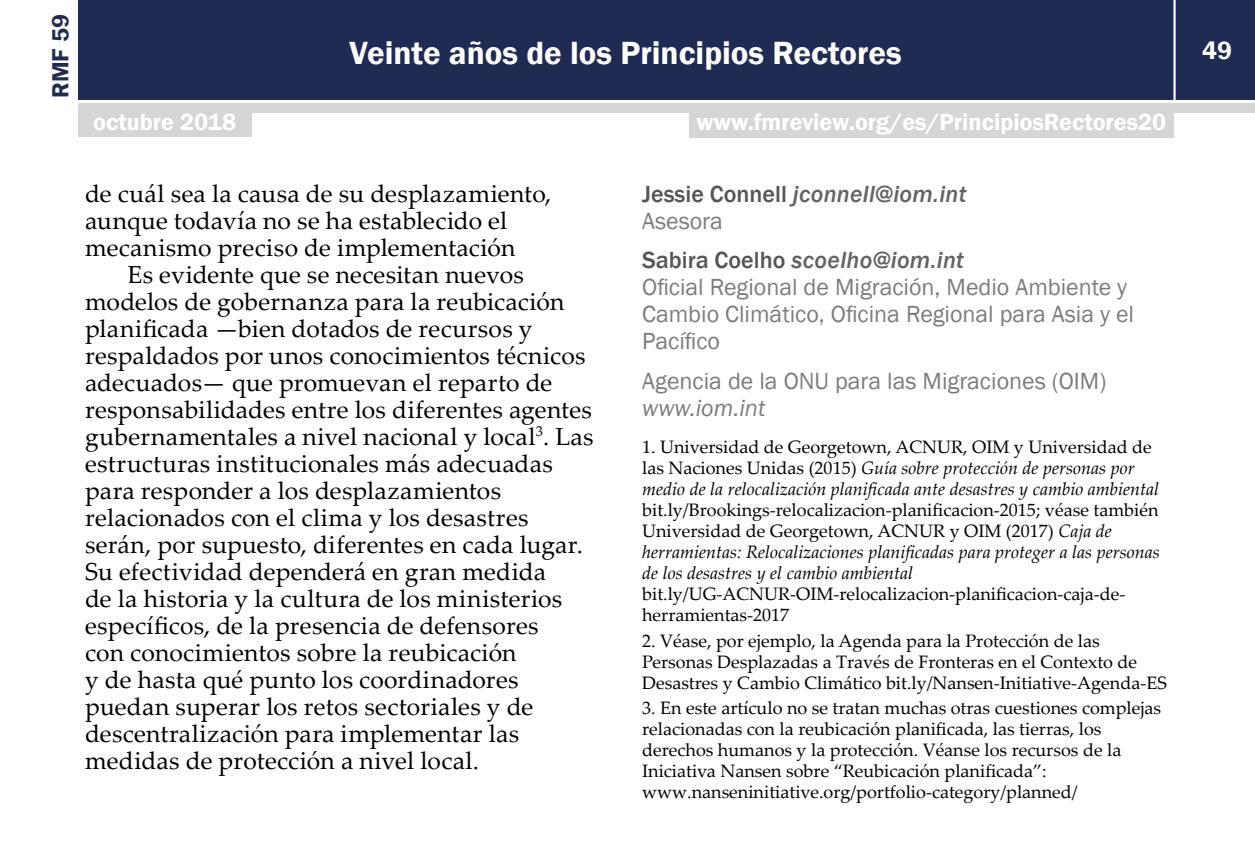
<style>
.page{position:relative;width:1255px;height:841px;background:#fff}
.page>*{position:absolute;margin:0;border:0;box-sizing:border-box;transform-origin:0 0}
.t1{font:600 33px "Franklin Gothic";color:#fff}
.t2{font:600 25.5px "Franklin Gothic";color:#fff}
.t3{font:24.6px/27px "Palatino Linotype";letter-spacing:.01em;color:#000}
.t4{font:24px/27px "Franklin Gothic";color:#7c7c7c}
.t5{font:600 24px "Franklin Gothic";color:#fff}
.t6{font:italic 500 24px/27px "Franklin Gothic";letter-spacing:.01em;color:#636363}
.t7{font:italic 24px "Franklin Gothic";color:#7c7c7c}
.t8{font:600 24px "Franklin Gothic";color:#202b53}
.t9{font:18px/21px "Palatino Linotype";color:#000}
.t10{font:italic 18px/21px "Palatino Linotype";color:#000}
.s1{font-style:normal;color:#555}
.s2{font-weight:400;font-style:normal;color:#7c7c7c}
.s3{font-weight:500;color:#555}
.s4{font-weight:500;font-style:italic;color:#636363}
.s5{font-style:normal}
</style>
<div class="page">
<div style="left:78px;top:0;width:1177px;height:99px;background:#202b53"></div>
<div style="left:78px;top:104px;width:1177px;height:9px;background:#d6d6d6"></div>
<hr style="left:1173px;top:0;width:2px;height:102px;background:#fff">
<div style="left:78px;top:110px;width:174px;height:27px;background:#d6d6d6"></div>
<div style="left:689px;top:111px;width:485px;height:26px;background:#d6d6d6"></div>
<p class="t8" style="left:46px;top:98px;width:85px;rotate:-90deg">RMF 59</p>
<h1 class="t1" style="left:350px;top:33px;width:554px">Veinte años de los Principios Rectores</h1>
<p class="t5" style="left:93px;top:107px;width:145px">octubre 2018</p>
<p class="t5" style="left:696px;top:107px;width:471px">www.fmreview.org/es/PrincipiosRectores20</p>
<p class="t3" style="left:85px;top:179px;width:468px">de cuál sea la causa de su desplazamiento, aunque todavía no se ha establecido el mecanismo preciso de implementación</p>
<p class="t3" style="left:85px;top:260px;width:510px;text-indent:43px">Es evidente que se necesitan nuevos modelos de gobernanza para la reubicación planificada —bien dotados de recursos y respaldados por unos conocimientos técnicos adecuados— que promuevan el reparto de responsabilidades entre los diferentes agentes gubernamentales a nivel nacional y local<sup>3</sup>. Las estructuras institucionales más adecuadas para responder a los desplazamientos relacionados con el clima y los desastres serán, por supuesto, diferentes en cada lugar.<br>Su efectividad dependerá en gran medida<br>de la historia y la cultura de los ministerios específicos, de la presencia de defensores<br>con conocimientos sobre la reubicación<br>y de hasta qué punto los coordinadores puedan superar los retos sectoriales y de descentralización para implementar las medidas de protección a nivel local.</p>
<p class="t6" style="left:642px;top:180px;width:326px"><span class="s1">Jessie Connell</span> jconnell@iom.int<br><span class="s2">Asesora</span></p>
<p class="t4" style="left:642px;top:247px;width:493px"><span class="s3">Sabira Coelho</span> <span class="s4">scoelho@iom.int<br></span>Oficial Regional de Migración, Medio Ambiente y Cambio Climático, Oficina Regional para Asia y el Pacífico</p>
<p class="t4" style="left:642px;top:368px;width:466px">Agencia de la ONU para las Migraciones (OIM)</p>
<p class="t7" style="left:642px;top:393px;width:125px">www.iom.int</p>
<p class="t10" style="left:642px;top:436px;width:518px"><span class="s5">1. Universidad de Georgetown, ACNUR, OIM y Universidad de las Naciones Unidas (2015)</span> Guía sobre protección de personas por medio de la relocalización planificada ante desastres y cambio ambiental</p>
<p class="t10" style="left:642px;top:499px;width:519px"><span class="s5">bit.ly/Brookings-relocalizacion-planificacion-2015; véase también Universidad de Georgetown, ACNUR y OIM (2017)</span> Caja de herramientas: Relocalizaciones planificadas para proteger a las personas de los desastres y el cambio ambiental</p>
<p class="t9" style="left:642px;top:583px;width:485px">bit.ly/UG-ACNUR-OIM-relocalizacion-planificacion-caja-de&shy;herramientas-2017</p>
<p class="t9" style="left:642px;top:629px;width:526px">2. Véase, por ejemplo, la Agenda para la Protección de las<br>Personas Desplazadas a Través de Fronteras en el Contexto de<br>Desastres y Cambio Climático bit.ly/Nansen-Initiative-Agenda-ES</p>
<p class="t9" style="left:642px;top:697px;width:521px">3. En este artículo no se tratan muchas otras cuestiones complejas relacionadas con la reubicación planificada, las tierras, los derechos humanos y la protección. Véanse los recursos de la Iniciativa Nansen sobre “Reubicación planificada”: www.nanseninitiative.org/portfolio-category/planned/</p>
<p class="t2" style="left:1202px;top:35px;width:31px">49</p>
</div>
